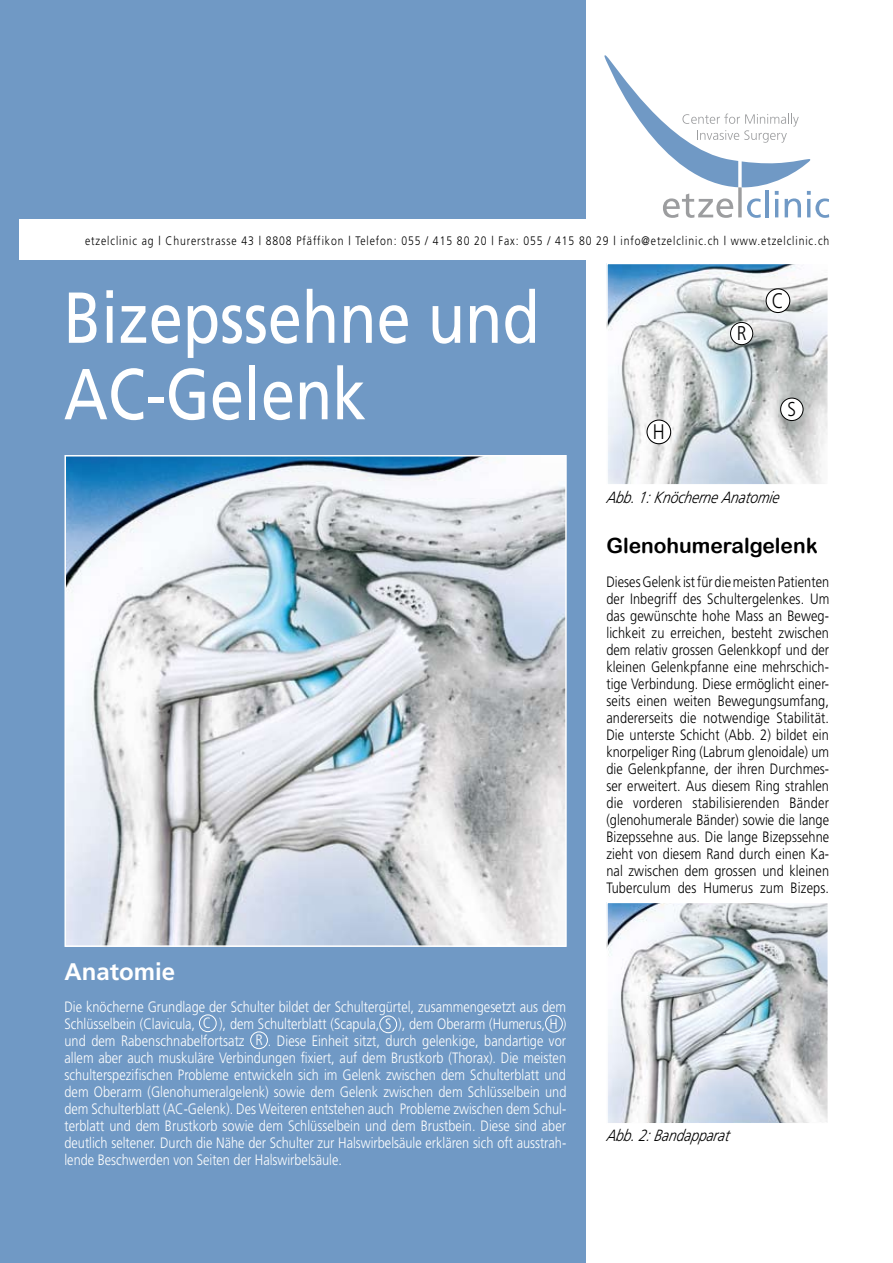
<style>
.page{position:relative;width:893px;height:1263px;background:#fff}
.page>*{position:absolute;margin:0;border:0;box-sizing:border-box;transform-origin:0 0}
.t1{font:72px/76.5px "Frutiger";color:#fff;scale:.85 1}
.t2{font:700 24px "Frutiger";color:#fff}
.t3{font:300 21.15px "Frutiger";color:#000;scale:.85 1}
.t4{font:21px "Arial Rounded MT Bold";color:#000}
.t5{font:300 19.95px "Frutiger";color:#000;scale:.85 1}
.t6{font:300 condensed 19.95px "Frutiger";color:#000}
.t7{font:italic 300 16.2px "Frutiger";color:#000;scale:.85 1}
.t8{font:300 15px/17px "Frutiger";color:#fff;text-align:justify;scale:.85 1}
.t9{font:300 15px/17px "Frutiger";letter-spacing:.01em;color:#000;text-align:justify;scale:.85 1}
.t10{font:300 12.3px "Frutiger";letter-spacing:.085em;color:#000;scale:.85 1}
.s1{font-stretch:condensed}
</style>
<div class="page">
<div style="left:0;top:0;width:18px;height:1263px;background:#7099c5"></div>
<div style="left:0;top:261px;width:586px;height:1002px;background:#7099c5"></div>
<svg style="left:604px;top:55px;width:225px;height:163px"></svg>
<div style="left:0;top:0;width:586px;height:218px;background:#7099c5"></div>
<div style="left:199px;top:1014px;width:18px;height:18px;border:1px solid #fff;border-radius:50%"></div>
<div style="left:379px;top:1015px;width:18px;height:18px;border:1px solid #fff;border-radius:50%"></div>
<div style="left:545px;top:1015px;width:18px;height:17px;border:1px solid #fff;border-radius:50%"></div>
<div style="left:250px;top:1031px;width:18px;height:18px;border:1px solid #fff;border-radius:50%"></div>
<img style="left:67px;top:458px;width:497px;height:486px">
<div style="left:64px;top:455px;width:503px;height:492px;border:2px solid #fff"></div>
<img style="left:609px;top:904px;width:217px;height:217px">
<div style="left:606px;top:901px;width:223px;height:223px;border:2px solid #fff"></div>
<img style="left:609px;top:266px;width:217px;height:217px">
<div style="left:606px;top:263px;width:223px;height:223px;border:2px solid #fff"></div>
<div style="left:647px;top:420px;width:24px;height:24px;background:#fff;border-radius:50%"></div>
<div style="left:646px;top:419px;width:25px;height:25px;border:1px solid #000;border-radius:50%"></div>
<div style="left:781px;top:398px;width:22px;height:22px;background:#fff;border-radius:50%"></div>
<div style="left:780px;top:398px;width:24px;height:23px;border:1px solid #000;border-radius:50%"></div>
<div style="left:766px;top:289px;width:24px;height:23px;background:#fff;border-radius:50%"></div>
<div style="left:766px;top:288px;width:24px;height:25px;border:1px solid #000;border-radius:50%"></div>
<div style="left:730px;top:322px;width:23px;height:23px;background:#fff;border-radius:50%"></div>
<div style="left:730px;top:322px;width:23px;height:23px;border:1px solid #000;border-radius:50%"></div>
<p class="t10" style="left:85px;top:234px;width:877px">etzelclinic ag | Churerstrasse 43 | 8808 Pfäffikon | Telefon: 055 / 415 80 20 | Fax: 055 / 415 80 29 | info@etzelclinic.ch | www.etzelclinic.ch</p>
<h1 class="t1" style="left:64px;top:279px;width:562px">Bizepssehne und<br>AC-Gelenk</h1>
<h2 class="t2" style="left:64px;top:957px;width:112px">Anatomie</h2>
<p class="t8" style="left:64px;top:998px;width:592px">Die knöcherne Grundlage der Schulter bildet der Schultergürtel, zusammengesetzt aus dem Schlüsselbein (Clavicula, <span class="s1">C</span> ), dem Schulterblatt (Scapula, <span class="s1">S</span> ), dem Oberarm (Humerus, <span class="s1">H</span> ) und dem Rabenschnabelfortsatz <span class="s1">R</span> . Diese Einheit sitzt, durch gelenkige, bandartige vor allem aber auch muskuläre Verbindungen fixiert, auf dem Brustkorb (Thorax). Die meisten schulterspezifischen Probleme entwickeln sich im Gelenk zwischen dem Schulterblatt und dem Oberarm (Glenohumeralgelenk) sowie dem Gelenk zwischen dem Schlüsselbein und dem Schulterblatt (AC-Gelenk). Des Weiteren entstehen auch Probleme zwischen dem Schul&shy;terblatt und dem Brustkorb sowie dem Schlüsselbein und dem Brustbein. Diese sind aber deutlich seltener. Durch die Nähe der Schulter zur Halswirbelsäule erklären sich oft ausstrah&shy;lende Beschwerden von Seiten der Halswirbelsäule.</p>
<h3 class="t3" style="left:653px;top:420px;width:16px">H</h3>
<h3 class="t6" style="left:737px;top:322px;width:11px">R</h3>
<h3 class="t3" style="left:772px;top:288px;width:16px">C</h3>
<h3 class="t5" style="left:787px;top:398px;width:11px">S</h3>
<p class="t7" style="left:606px;top:488px;width:208px">Abb.1:Knöcherne Anatomie</p>
<h3 class="t4" style="left:606px;top:533px;width:213px">Glenohumeralgelenk</h3>
<p class="t9" style="left:606px;top:573px;width:264px">Dieses Gelenk ist für die meisten Patienten der Inbegriff des Schultergelenkes. Um das gewünschte hohe Mass an Beweg&shy;lichkeit zu erreichen, besteht zwischen dem relativ grossen Gelenkkopf und der kleinen Gelenkpfanne eine mehrschich&shy;tige Verbindung. Diese ermöglicht einer&shy;seits einen weiten Bewegungsumfang, andererseits die notwendige Stabilität.<br>Die unterste Schicht (Abb. 2) bildet ein knorpeliger Ring (Labrum glenoidale) um die Gelenkpfanne, der ihren Durchmes&shy;ser erweitert. Aus diesem Ring strahlen die vorderen stabilisierenden Bänder (glenohumerale Bänder) sowie die lange Bizepssehne aus. Die lange Bizepssehne zieht von diesem Rand durch einen Ka&shy;nal zwischen dem grossen und kleinen Tuberculum des Humerus zum Bizeps.</p>
<p class="t7" style="left:606px;top:1126px;width:150px">Abb.2:Bandapparat</p>
</div>
